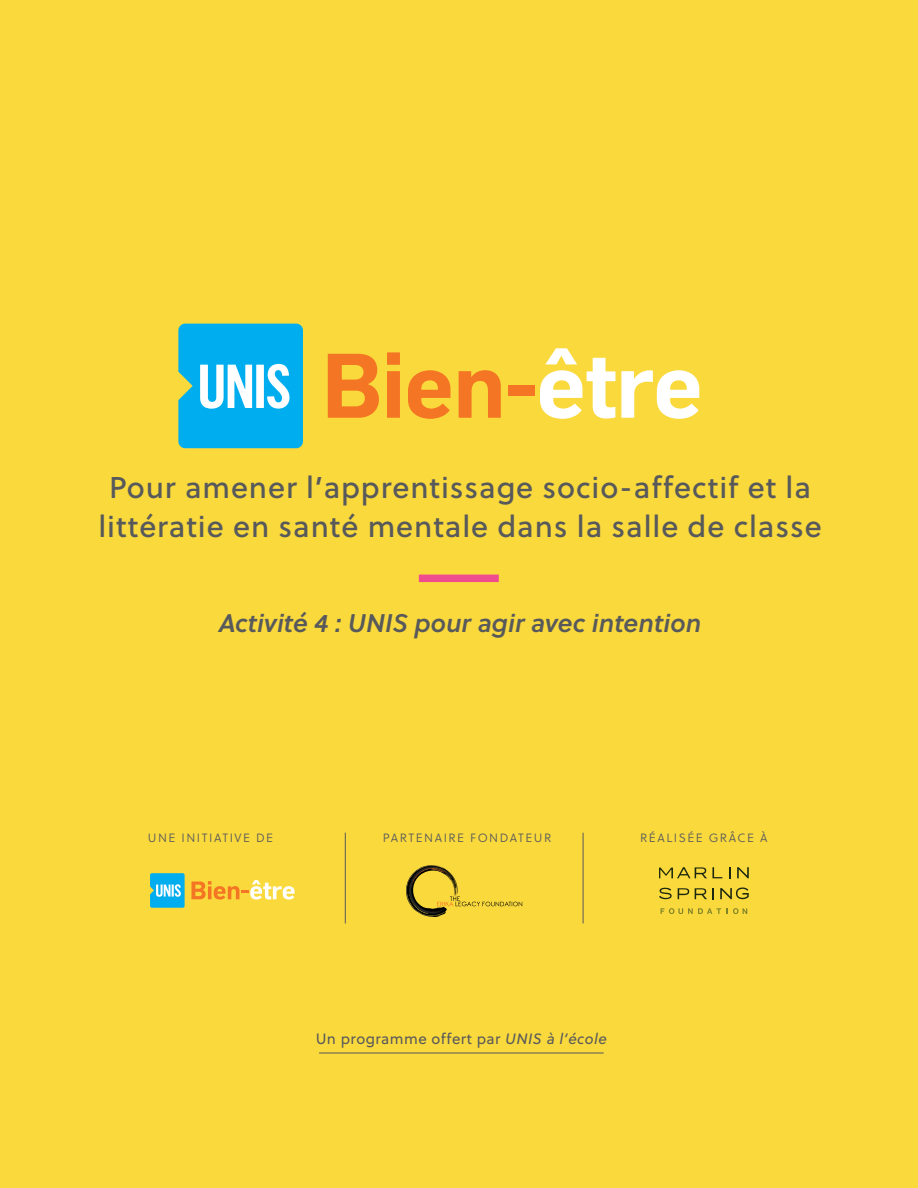
<style>
.page{position:relative;width:918px;height:1188px;background:#fad93d}
.page>*{position:absolute;margin:0;border:0;box-sizing:border-box;transform-origin:0 0}
.t1{font:30px/39px "Soleil Bk";letter-spacing:.03em;color:#58595b;text-align:center}
.t2{font:italic 25.5px "Soleil Sb";color:#58595b}
.t3{font:15px "Soleil";letter-spacing:.03em;color:#58595b}
.t4{font:12px "Soleil Lt";letter-spacing:.125em;color:#58595b}
.s1{font-style:italic}
</style>
<div class="page">
<div style="left:419px;top:575px;width:80px;height:7px;background:#ef4d8f"></div>
<hr style="left:319px;top:1053px;width:285px;height:1px;background:#58595b">
<svg style="left:661px;top:908px;width:86px;height:6px"></svg>
<svg style="left:695px;top:888px;width:12px;height:11px"></svg>
<svg style="left:678px;top:888px;width:11px;height:11px"></svg>
<svg style="left:729px;top:867px;width:2px;height:11px"></svg>
<svg style="left:659px;top:867px;width:63px;height:11px"></svg>
<svg style="left:737px;top:867px;width:12px;height:11px"></svg>
<svg style="left:659px;top:888px;width:13px;height:11px"></svg>
<svg style="left:720px;top:887px;width:29px;height:12px"></svg>
<svg style="left:150px;top:873px;width:35px;height:35px"></svg>
<svg style="left:191px;top:880px;width:103px;height:20px"></svg>
<svg style="left:406px;top:865px;width:116px;height:52px"></svg>
<hr style="left:345px;top:833px;width:1px;height:90px;background:#58595b">
<hr style="left:583px;top:833px;width:1px;height:90px;background:#58595b">
<svg style="left:178px;top:324px;width:125px;height:124px;background:#2bbbee"></svg>
<svg style="left:328px;top:354px;width:51px;height:64px"></svg>
<svg style="left:387px;top:352px;width:13px;height:66px"></svg>
<svg style="left:408px;top:370px;width:42px;height:49px"></svg>
<svg style="left:459px;top:370px;width:42px;height:48px"></svg>
<div style="left:508px;top:386px;width:26px;height:10px;background:#f47523"></div>
<svg style="left:540px;top:348px;width:75px;height:71px"></svg>
<svg style="left:621px;top:370px;width:78px;height:49px"></svg>
<p class="t1" style="left:98px;top:466px;width:725px">Pour amener l’apprentissage socio-affectif et la littératie en santé mentale dans la salle de classe</p>
<p class="t2" style="left:219px;top:604px;width:484px">Activité 4 : UNIS pour agir avec intention</p>
<p class="t4" style="left:148px;top:829px;width:127px">UNE INITIATIVE DE</p>
<p class="t4" style="left:383px;top:829px;width:170px">PARTENAIRE FONDATEUR</p>
<p class="t4" style="left:640px;top:829px;width:129px">RÉALISÉE GRÂCE À</p>
<p class="t3" style="left:316px;top:1028px;width:293px">Un programme offert par <span class="s1">UNIS à l’école</span></p>
</div>
